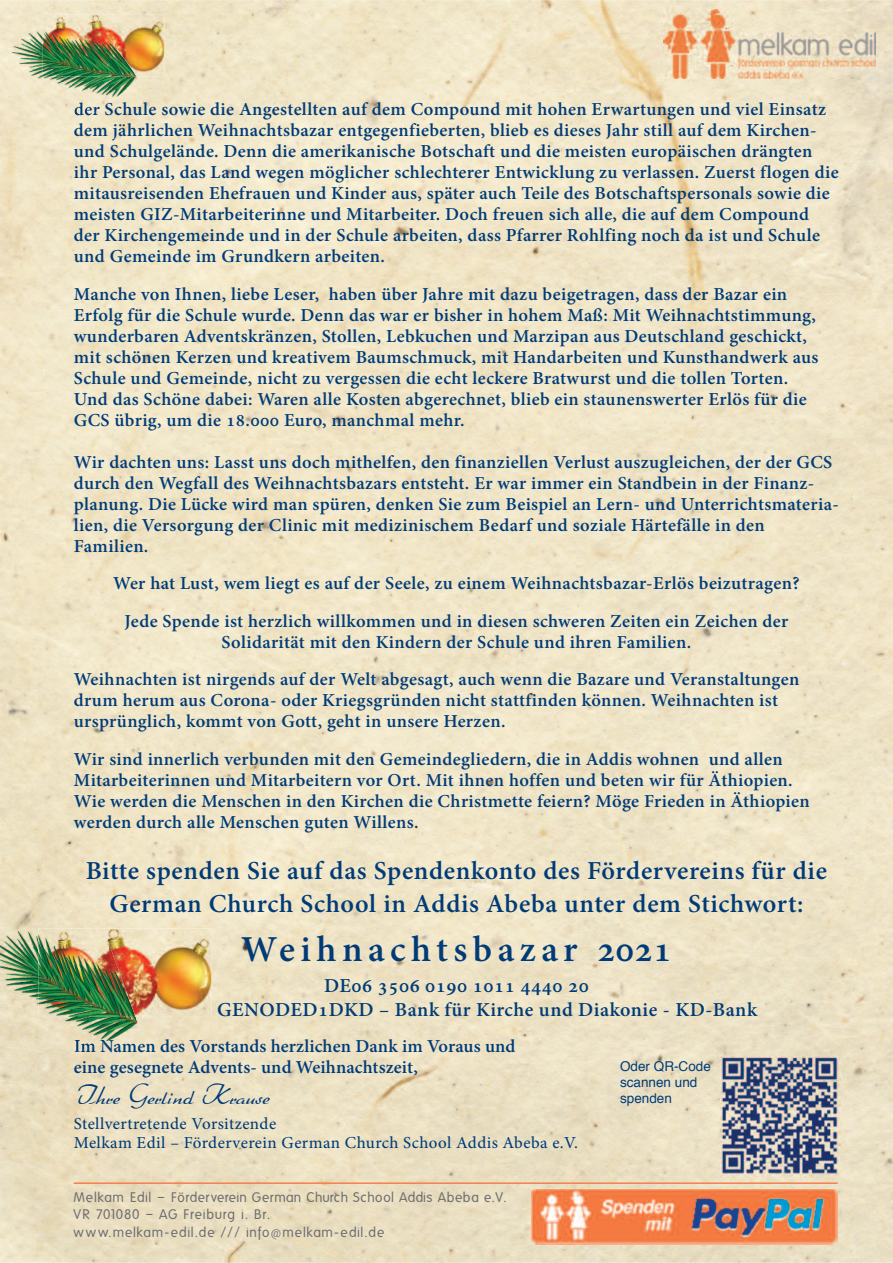
<style>
.page{position:relative;width:893px;height:1263px;background:#fff}
.page>*{position:absolute;margin:0;border:0;box-sizing:border-box;transform-origin:0 0}
.t1{font:700 36px "Adobe Hebrew";letter-spacing:.15em;color:#003b77}
.t2{font:700 25.5px/33px "Adobe Hebrew";letter-spacing:.02em;color:#003b77;text-align:center}
.t3{font:24px "Dahrlin";letter-spacing:.025em;color:#003b77}
.t4{font:700 19.5px/23.4px "Adobe Hebrew";letter-spacing:.025em;color:#003b77}
.t5{font:700 18px/21px "Adobe Hebrew";letter-spacing:.02em;color:#003b77}
.t6{font:16.5px/19.8px "Adobe Hebrew";letter-spacing:.025em;color:#003b77}
.t7{font:13.5px/17.7px "Folks";letter-spacing:.04em;color:#6c6d70}
.t8{font:13.5px/16.2px "Helvetica";color:#003b77}
.s1{font-size:27px}
</style>
<div class="page">
<img style="left:0;top:0;width:893px;height:1263px">
<img style="left:663px;top:10px;width:213px;height:68px">
<hr style="left:74px;top:1182px;width:764px;height:2px;background:#f5804e">
<img style="left:720px;top:1056px;width:120px;height:120px">
<img style="left:140px;top:928px;width:72px;height:89px">
<img style="left:0;top:903px;width:140px;height:166px">
<img style="left:75px;top:1039px;width:36px;height:13px">
<img style="left:38px;top:928px;width:98px;height:89px">
<img style="left:532px;top:1189px;width:306px;height:55px">
<img style="left:137px;top:14px;width:27px;height:63px">
<img style="left:55px;top:0;width:38px;height:14px">
<img style="left:8px;top:23px;width:132px;height:109px">
<img style="left:74px;top:102px;width:35px;height:13px">
<img style="left:42px;top:14px;width:95px;height:63px">
<p class="t5" style="left:74px;top:100px;width:766px">der Schule sowie die Angestellten auf dem Compound mit hohen Erwartungen und viel Einsatz dem jährlichen Weihnachtsbazar entgegenfieberten, blieb es dieses Jahr still auf dem Kirchen&shy;und Schulgelände. Denn die amerikanische Botschaft und die meisten europäischen drängten ihr Personal, das Land wegen möglicher schlechterer Entwicklung zu verlassen. Zuerst flogen die mitausreisenden Ehefrauen und Kinder aus, später auch Teile des Botschaftspersonals sowie die meisten GIZ-Mitarbeiterinne und Mitarbeiter. Doch freuen sich alle, die auf dem Compound der Kirchengemeinde und in der Schule arbeiten, dass Pfarrer Rohlfing noch da ist und Schule und Gemeinde im Grundkern arbeiten.</p>
<p class="t5" style="left:74px;top:285px;width:746px">Manche von Ihnen, liebe Leser, haben über Jahre mit dazu beigetragen, dass der Bazar ein Erfolg für die Schule wurde. Denn das war er bisher in hohem Maß: Mit Weihnachtstimmung, wunderbaren Adventskränzen, Stollen, Lebkuchen und Marzipan aus Deutschland geschickt, mit schönen Kerzen und kreativem Baumschmuck, mit Handarbeiten und Kunsthandwerk aus Schule und Gemeinde, nicht zu vergessen die echt leckere Bratwurst und die tollen Torten.<br>Und das Schöne dabei: Waren alle Kosten abgerechnet, blieb ein staunenswerter Erlös für die GCS übrig, um die 18.000 Euro, manchmal mehr.</p>
<p class="t5" style="left:74px;top:453px;width:767px">Wir dachten uns: Lasst uns doch mithelfen, den finanziellen Verlust auszugleichen, der der GCS durch den Wegfall des Weihnachtsbazars entsteht. Er war immer ein Standbein in der Finanz&shy;planung. Die Lücke wird man spüren, denken Sie zum Beispiel an Lern- und Unterrichtsmateria&shy;lien, die Versorgung der Clinic mit medizinischem Bedarf und soziale Härtefälle in den Familien.</p>
<p class="t5" style="left:113px;top:566px;width:688px;line-height:37.5px;text-align:center">Wer hat Lust, wem liegt es auf der Seele, zu einem Weihnachtsbazar-Erlös beizutragen?<br>Jede Spende ist herzlich willkommen und in diesen schweren Zeiten ein Zeichen der</p>
<p class="t5" style="left:74px;top:625px;width:727px;line-height:37.5px;text-indent:148px">Solidarität mit den Kindern der Schule und ihren Familien.<br>Weihnachten ist nirgends auf der Welt abgesagt, auch wenn die Bazare und Veranstaltungen</p>
<p class="t5" style="left:74px;top:691px;width:706px">drum herum aus Corona- oder Kriegsgründen nicht stattfinden können. Weihnachten ist ursprünglich, kommt von Gott, geht in unsere Herzen.</p>
<p class="t5" style="left:74px;top:750px;width:737px">Wir sind innerlich verbunden mit den Gemeindegliedern, die in Addis wohnen und allen Mitarbeiterinnen und Mitarbeitern vor Ort. Mit ihnen hoffen und beten wir für Äthiopien.<br>Wie werden die Menschen in den Kirchen die Christmette feiern? Möge Frieden in Äthiopien werden durch alle Menschen guten Willens.</p>
<h2 class="t2" style="left:86px;top:856px;width:743px">Bitte spenden Sie auf das Spendenkonto des Fördervereins für die<br>German Church School in Addis Abeba unter dem Stichwort:</h2>
<h1 class="t1" style="left:241px;top:936px;width:432px">Weihnachtsbazar 2021</h1>
<p class="t4" style="left:217px;top:976px;width:541px;text-indent:107px">DE06 3506 0190 1011 4440 20<br>GENODED1DKD – Bank für Kirche und Diakonie - KD-Bank</p>
<p class="t5" style="left:74px;top:1037px;width:443px">Im Namen des Vorstands herzlichen Dank im Voraus und eine gesegnete Advents- und Weihnachtszeit,</p>
<h3 class="t3" style="left:74px;top:1086px;width:197px"><span class="s1">I</span>hre <span class="s1">G</span>erlind <span class="s1">K</span>rause</h3>
<p class="t6" style="left:74px;top:1115px;width:506px">Stellvertretende Vorsitzende<br>Melkam Edil – Förderverein German Church School Addis Abeba e.V.</p>
<p class="t8" style="left:620px;top:1059px;width:92px">Oder QR-Code scannen und spenden</p>
<p class="t7" style="left:74px;top:1188px;width:434px">Melkam Edil – Förderverein German Church School Addis Abeba e.V.<br>VR 701080 – AG Freiburg i. Br.<br>www.melkam-edil.de /// info@melkam-edil.de</p>
</div>
